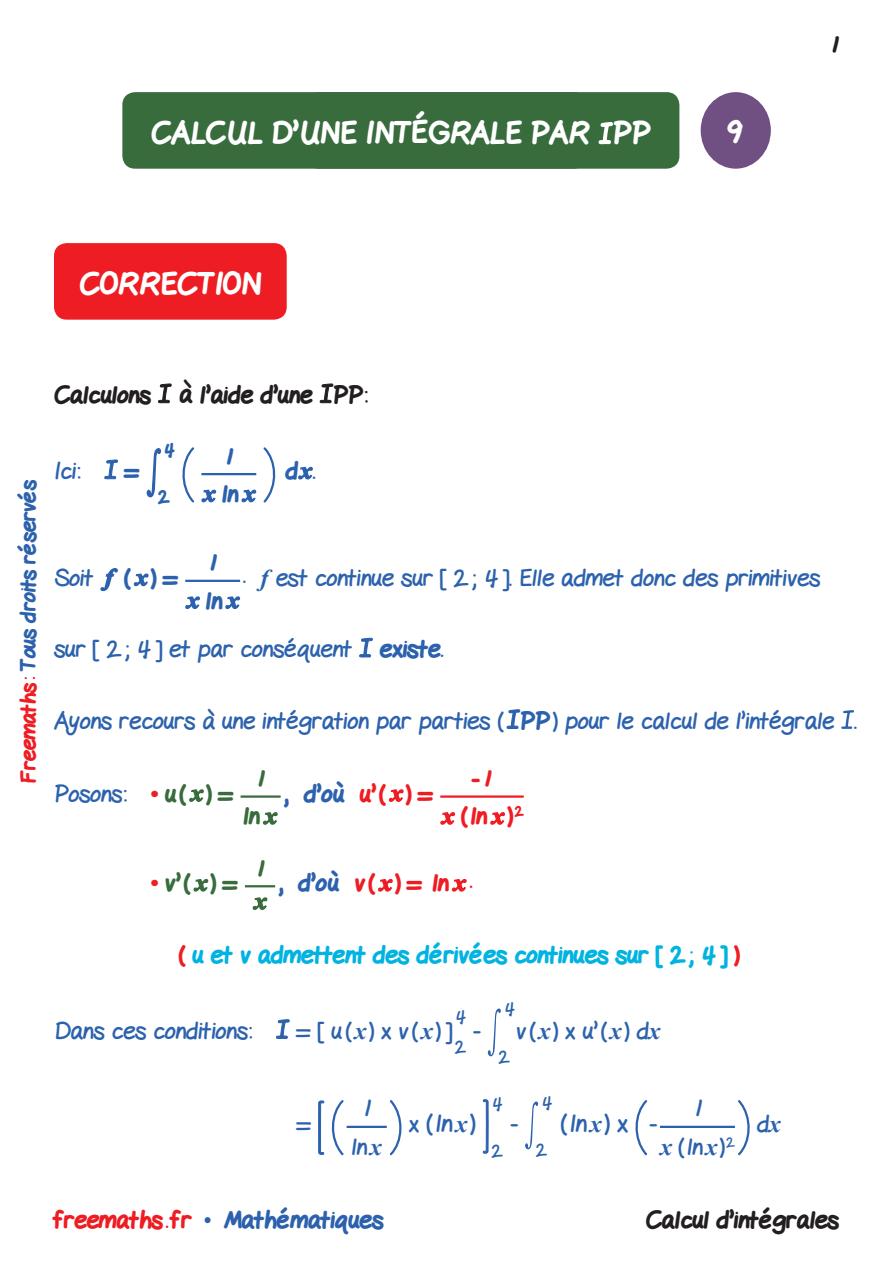
<style>
.page{position:relative;width:893px;height:1263px;background:#fff}
.page>*{position:absolute;margin:0;border:0;box-sizing:border-box;transform-origin:0 0}
.t1{font:800 30px "Gel Pen";color:#fff}
.Texte-Ennonce{font:25.5px "Gel Pen";color:#2c62ad}
.Texte{font:25.5px "Gel Pen";color:#2c62ad}
.Texte-corr{font:24px "Gel Pen";color:#2c62ad}
.Texte-Ennonce-2{font:800 24px "Gel Pen";color:#231f20}
.Texte-corr-2{font:800 24px "Gel Pen";color:#00b3e0}
.Texte-corr-3{font:800 24px "Gel Pen";color:#2c62ad}
.Texte-corr-4{font:800 24px "Gel Pen";color:#ee1d23}
.Texte-2{font:24px "Gel Pen";color:#2c62ad}
.Texte-3{font:800 24px "Gel Pen";color:#ee1d23}
.Texte-4{font:800 24px "Gel Pen";color:#2c62ad}
.Texte-corr-5{font:800 24px "Gel Pen";color:#386c3d}
.Texte-5{font:800 24px "Gel Pen";color:#386c3d}
.Texte-Ennonce-3{font:24px "Gel Pen";color:#2c62ad}
.t2{font:800 21px "Gel Pen";letter-spacing:-.01em;color:#2c62ad}
.t3{font:18px "Gel Pen";color:#2c62ad}
.t4{font:800 18px "Gel Pen";color:#2c62ad}
.s1{color:#ee1d23}
.s2{font-weight:400}
.s3{font-family:"Times New Roman";font-weight:700;font-style:italic}
.s4{font-weight:800}
.s5{font-family:"Times New Roman";font-weight:700;color:#ee1d23}
.s6{font-weight:800;color:#386c3d}
.s7{color:#2c62ad}
.s8{font-size:24px}
.s9{font-family:"Times New Roman";font-weight:700;font-style:italic;font-size:24px}
.s10{font-family:"Times New Roman";font-weight:400}
</style>
<div class="page">
<div style="left:54px;top:243px;width:233px;height:77px;background:#ee1d23;border-radius:13px"></div>
<div style="left:701px;top:92px;width:70px;height:77px;background:#704f83;border-radius:50%"></div>
<div style="left:122px;top:92px;width:557px;height:77px;background:#386c3d;border-radius:13px"></div>
<svg style="left:598px;top:122px;width:15px;height:23px"></svg>
<svg style="left:158px;top:383px;width:14px;height:21px"></svg>
<svg style="left:319px;top:383px;width:15px;height:21px"></svg>
<svg style="left:104px;top:459px;width:14px;height:21px"></svg>
<svg style="left:146px;top:448px;width:15px;height:50px"></svg>
<hr style="left:201px;top:473px;width:55px;height:2px;background:#2c62ad">
<svg style="left:182px;top:447px;width:35px;height:56px"></svg>
<svg style="left:240px;top:447px;width:36px;height:56px"></svg>
<svg style="left:298px;top:466px;width:15px;height:14px"></svg>
<svg style="left:100px;top:568px;width:18px;height:23px"></svg>
<svg style="left:133px;top:573px;width:16px;height:14px"></svg>
<hr style="left:185px;top:580px;width:55px;height:2px;background:#2c62ad">
<svg style="left:185px;top:596px;width:15px;height:13px"></svg>
<svg style="left:225px;top:596px;width:16px;height:13px"></svg>
<svg style="left:359px;top:637px;width:14px;height:21px"></svg>
<svg style="left:506px;top:709px;width:15px;height:20px"></svg>
<svg style="left:841px;top:710px;width:13px;height:19px"></svg>
<svg style="left:189px;top:789px;width:15px;height:13px"></svg>
<hr style="left:241px;top:795px;width:40px;height:3px;background:#386c3d">
<svg style="left:263px;top:812px;width:15px;height:13px"></svg>
<svg style="left:388px;top:789px;width:16px;height:13px"></svg>
<hr style="left:440px;top:795px;width:84px;height:3px;background:#ee1d23">
<svg style="left:440px;top:812px;width:16px;height:13px"></svg>
<svg style="left:490px;top:812px;width:15px;height:13px"></svg>
<svg style="left:193px;top:879px;width:16px;height:13px"></svg>
<hr style="left:245px;top:885px;width:30px;height:2px;background:#386c3d">
<svg style="left:252px;top:897px;width:16px;height:13px"></svg>
<svg style="left:378px;top:879px;width:15px;height:13px"></svg>
<svg style="left:451px;top:879px;width:16px;height:13px"></svg>
<svg style="left:276px;top:1019px;width:14px;height:20px"></svg>
<svg style="left:488px;top:1008px;width:13px;height:48px"></svg>
<svg style="left:318px;top:1100px;width:26px;height:56px"></svg>
<hr style="left:347px;top:1126px;width:40px;height:2px;background:#2c62ad">
<svg style="left:389px;top:1100px;width:13px;height:56px"></svg>
<svg style="left:482px;top:1099px;width:7px;height:55px"></svg>
<svg style="left:525px;top:1101px;width:14px;height:48px"></svg>
<svg style="left:635px;top:1100px;width:13px;height:56px"></svg>
<hr style="left:660px;top:1126px;width:75px;height:2px;background:#2c62ad">
<svg style="left:738px;top:1100px;width:12px;height:56px"></svg>
<p class="t1" style="left:151px;top:109px;width:501px">CALCUL D’UNE INTÉGRALE PAR PP</p>
<p class="t1" style="left:728px;top:109px;width:16px">9</p>
<p class="t1" style="left:406px;top:109px;width:83px">TIT E</p>
<p class="Texte-Ennonce-2" style="left:830px;top:26px;width:10px">1</p>
<p class="t1" style="left:80px;top:260px;width:183px">CORRECTION</p>
<p class="t2" style="left:12px;top:783px;width:305px;rotate:-90deg"><span class="s1">Freemaths:</span> Tous droits réservés</p>
<p class="Texte-Ennonce-2" style="left:54px;top:376px;width:315px">Calculons à l’aide d’une PP:</p>
<p class="Texte-corr" style="left:54px;top:451px;width:28px">Ici:</p>
<p class="Texte-corr-3" style="left:125px;top:452px;width:16px">=</p>
<p class="t4" style="left:163px;top:435px;width:13px">4</p>
<p class="t4" style="left:158px;top:483px;width:13px">2</p>
<p class="Texte-4" style="left:224px;top:437px;width:10px">1</p>
<p class="Texte-4" style="left:222px;top:475px;width:18px">ln</p>
<p class="Texte-corr-3" style="left:285px;top:452px;width:31px">d <span class="s2">.</span></p>
<p class="Texte-corr" style="left:54px;top:558px;width:41px">Soit</p>
<p class="Texte-corr-3" style="left:124px;top:559px;width:56px">( ) =</p>
<p class="Texte-4" style="left:208px;top:544px;width:10px">1</p>
<p class="Texte-4" style="left:206px;top:582px;width:18px">ln</p>
<p class="Texte-corr" style="left:243px;top:558px;width:578px">. <span class="s3">f</span> est continue sur [ 2; 4 ]. Elle admet donc des primitives</p>
<p class="Texte-corr" style="left:54px;top:629px;width:391px">sur [ 2; 4 ] et par conséquent <span class="s4">existe.</span></p>
<p class="Texte-corr" style="left:54px;top:701px;width:804px">Ayons recours à une intégration par parties ( <span class="s4">PP</span>) pour le calcul de l’intégrale .</p>
<p class="Texte-corr" style="left:54px;top:774px;width:181px">Posons: <span class="s5">•</span> <span class="s6">u ( ) =</span></p>
<p class="Texte-5" style="left:256px;top:760px;width:10px">1</p>
<p class="Texte-5" style="left:243px;top:797px;width:18px">ln</p>
<p class="Texte-corr-3" style="left:284px;top:775px;width:151px">, d’où <span class="s1">u’( ) =</span></p>
<p class="Texte-3" style="left:473px;top:760px;width:20px">-1</p>
<p class="Texte-3" style="left:461px;top:797px;width:64px">(ln )<sup>2</sup></p>
<p class="Texte-corr-5" style="left:151px;top:864px;width:89px"><span class="s5">•</span>v’( ) =</p>
<p class="Texte-5" style="left:256px;top:850px;width:10px">1</p>
<p class="Texte-corr-4" style="left:278px;top:864px;width:195px"><span class="s7">, d’où</span> v ( ) = ln .</p>
<p class="Texte-corr-2" style="left:178px;top:936px;width:563px"><span class="s1">(</span> u et v admettent des dérivées continues sur [ 2; 4 ] <span class="s1">)</span></p>
<p class="t3" style="left:455px;top:1001px;width:12px">4</p>
<p class="t3" style="left:455px;top:1032px;width:13px">2</p>
<p class="Texte-corr" style="left:54px;top:1011px;width:200px">Dans ces conditions:</p>
<p class="Texte-corr" style="left:297px;top:1011px;width:157px">= [ u(<span class="s3">x</span>) x v(<span class="s3">x</span>) ]</p>
<p class="Texte-corr" style="left:474px;top:1011px;width:8px">-</p>
<p class="t3" style="left:504px;top:994px;width:12px">4</p>
<p class="t3" style="left:499px;top:1041px;width:13px">2</p>
<p class="Texte-corr" style="left:516px;top:1011px;width:146px">v(<span class="s3">x</span>) x u’(<span class="s3">x</span>) d<span class="s3">x</span></p>
<p class="Texte-Ennonce-3" style="left:297px;top:1104px;width:15px">=</p>
<p class="Texte" style="left:362px;top:1087px;width:10px">1</p>
<p class="Texte-2" style="left:351px;top:1127px;width:32px">ln<span class="s3">x</span></p>
<p class="Texte-Ennonce" style="left:409px;top:1102px;width:68px"><span class="s8">x</span> (ln<span class="s9">x</span>)</p>
<p class="t3" style="left:491px;top:1089px;width:12px">4</p>
<p class="t3" style="left:491px;top:1136px;width:13px">2</p>
<p class="Texte-Ennonce-3" style="left:511px;top:1104px;width:8px">-</p>
<p class="t3" style="left:541px;top:1087px;width:12px">4</p>
<p class="t3" style="left:536px;top:1135px;width:13px">2</p>
<p class="Texte" style="left:693px;top:1087px;width:10px">1</p>
<p class="Texte-2" style="left:660px;top:1127px;width:76px"><span class="s3">x</span> (ln<span class="s3">x</span>)<sup>2</sup></p>
<p class="Texte-Ennonce" style="left:560px;top:1102px;width:98px">(ln<span class="s9">x</span>) x <span class="s8">-</span></p>
<p class="Texte-Ennonce-3" style="left:757px;top:1104px;width:25px">d<span class="s3">x</span></p>
<p class="Texte-corr-3" style="left:54px;top:1201px;width:331px"><span class="s1">freemaths . fr</span> <span class="s10">•</span> Mathématiques</p>
<p class="Texte-Ennonce-2" style="left:646px;top:1201px;width:195px">Calcul d’intégrales</p>
</div>
